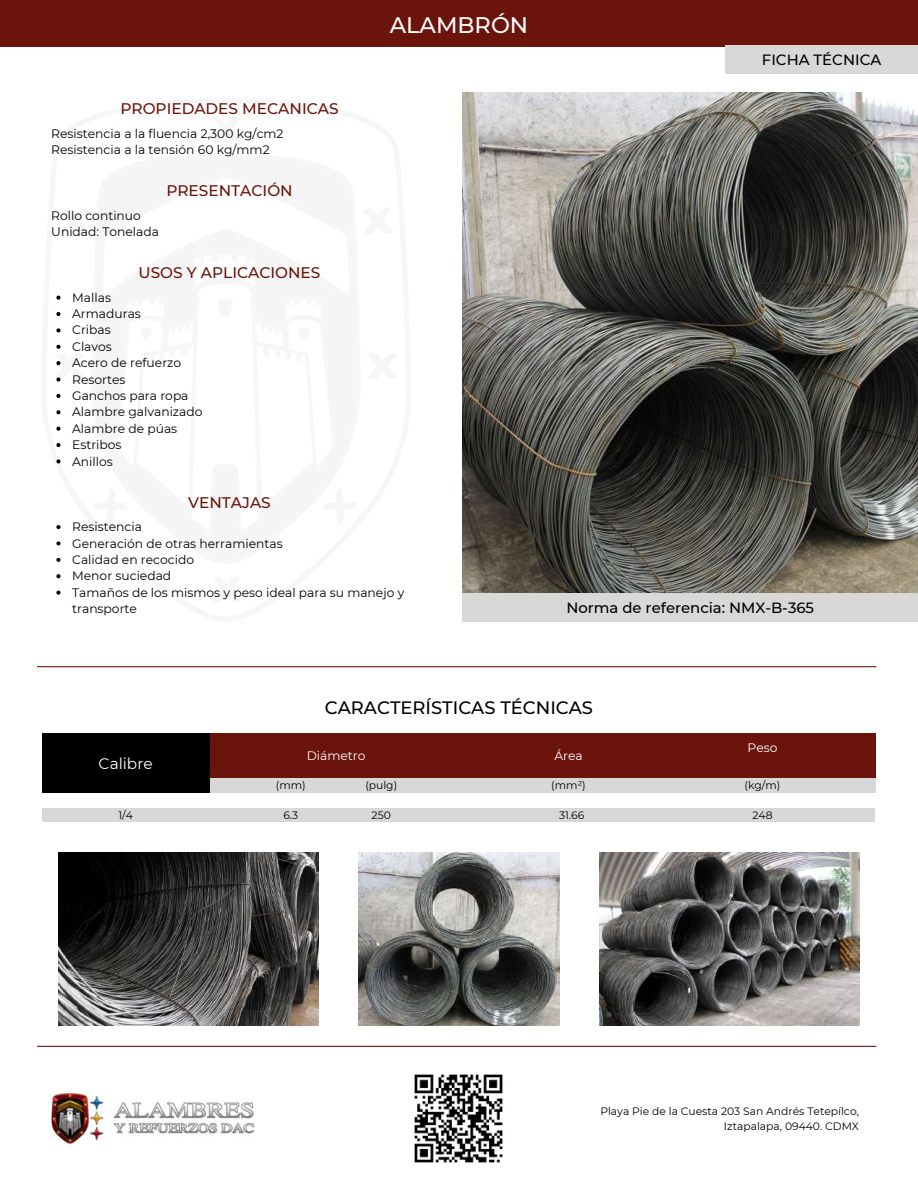
<style>
.page{position:relative;width:918px;height:1188px;background:#fff}
.page>*{position:absolute;margin:0;border:0;box-sizing:border-box;transform-origin:0 0}
.t1{font:500 22.5px "Montserrat";color:#fff}
.t2{font:500 17.85px "Montserrat";color:#000}
.t3{font:500 15.3px "Montserrat";color:#6a140b}
.t4{font:15.3px "Montserrat";color:#fff}
.t5{font:500 14.85px "Montserrat";color:#000}
.t6{font:12.3px/16.4px "Montserrat";color:#000}
.t7{font:12.3px "Montserrat";color:#fff}
.t8{font:10.8px/14.4px "Montserrat";color:#000;text-align:right}
</style>
<div class="page">
<div style="left:0;top:0;width:918px;height:46px;background:#6a140b"></div>
<div style="left:725px;top:46px;width:193px;height:28px;background:#d8d8d8"></div>
<img style="left:414px;top:1074px;width:89px;height:89px">
<hr style="left:37px;top:666px;width:839px;height:1px;background:#6a140b">
<div style="left:42px;top:734px;width:834px;height:45px;background:#6a140b"></div>
<div style="left:42px;top:778px;width:834px;height:15px;background:#d8d8d8"></div>
<div style="left:42px;top:734px;width:168px;height:59px;background:#000"></div>
<div style="left:43px;top:808px;width:832px;height:14px;background:#d8d8d8"></div>
<img style="left:463px;top:92px;width:455px;height:501px">
<div style="left:463px;top:593px;width:455px;height:28px;background:#d8d8d8"></div>
<img style="left:59px;top:852px;width:260px;height:174px">
<img style="left:599px;top:852px;width:260px;height:174px">
<img style="left:359px;top:852px;width:200px;height:174px">
<svg style="left:56px;top:296px;width:5px;height:4px"></svg>
<svg style="left:56px;top:312px;width:5px;height:4px"></svg>
<svg style="left:56px;top:328px;width:5px;height:4px"></svg>
<svg style="left:56px;top:345px;width:5px;height:4px"></svg>
<svg style="left:56px;top:361px;width:5px;height:4px"></svg>
<svg style="left:56px;top:377px;width:5px;height:5px"></svg>
<svg style="left:56px;top:394px;width:5px;height:4px"></svg>
<svg style="left:56px;top:410px;width:5px;height:4px"></svg>
<svg style="left:56px;top:427px;width:5px;height:4px"></svg>
<svg style="left:56px;top:443px;width:5px;height:4px"></svg>
<svg style="left:56px;top:459px;width:5px;height:4px"></svg>
<svg style="left:56px;top:525px;width:5px;height:4px"></svg>
<svg style="left:56px;top:541px;width:5px;height:5px"></svg>
<svg style="left:56px;top:558px;width:5px;height:4px"></svg>
<svg style="left:56px;top:574px;width:5px;height:4px"></svg>
<svg style="left:56px;top:591px;width:5px;height:4px"></svg>
<img style="left:51px;top:1093px;width:204px;height:51px">
<hr style="left:37px;top:1046px;width:839px;height:1px;background:#6a140b">
<p class="t3" style="left:120px;top:99px;width:220px">PROPIEDADES MECANICAS</p>
<p class="t6" style="left:51px;top:125px;width:234px">Resistencia a la fluencia 2,300 kg/cm2<br>Resistencia a la tensión 60 kg/mm2</p>
<p class="t6" style="left:51px;top:207px;width:109px">Rollo continuo<br>Unidad: Tonelada</p>
<p class="t3" style="left:166px;top:181px;width:128px">PRESENTACIÓN</p>
<p class="t3" style="left:139px;top:264px;width:183px">USOS Y APLICACIONES</p>
<p class="t6" style="left:72px;top:289px;width:132px">Mallas<br>Armaduras<br>Cribas<br>Clavos<br>Acero de refuerzo<br>Resortes<br>Ganchos para ropa<br>Alambre galvanizado<br>Alambre de púas<br>Estribos<br>Anillos</p>
<h1 class="t1" style="left:390px;top:11px;width:140px">ALAMBRÓN</h1>
<p class="t3" style="left:188px;top:493px;width:84px">VENTAJAS</p>
<p class="t6" style="left:72px;top:519px;width:334px">Resistencia<br>Generación de otras herramientas<br>Calidad en recocido<br>Menor suciedad<br>Tamaños de los mismos y peso ideal para su manejo y transporte</p>
<p class="t5" style="left:762px;top:51px;width:121px">FICHA TÉCNICA</p>
<p class="t5" style="left:566px;top:599px;width:249px">Norma de referencia: NMX-B-365</p>
<p class="t4" style="left:99px;top:754px;width:56px">Calibre</p>
<h2 class="t2" style="left:325px;top:697px;width:270px">CARACTERÍSTICAS TÉCNICAS</h2>
<p class="t7" style="left:307px;top:748px;width:60px">Diámetro</p>
<p class="t7" style="left:554px;top:748px;width:30px">Área</p>
<p class="t8" style="left:276px;top:778px;width:31px">(mm)</p>
<p class="t8" style="left:365px;top:778px;width:33px">(pulg)</p>
<p class="t8" style="left:551px;top:778px;width:36px">(mm²)</p>
<p class="t7" style="left:748px;top:740px;width:31px">Peso</p>
<p class="t8" style="left:745px;top:778px;width:37px">(kg/m)</p>
<p class="t8" style="left:118px;top:808px;width:16px">1/4</p>
<p class="t8" style="left:283px;top:808px;width:16px">6.3</p>
<p class="t8" style="left:372px;top:808px;width:21px">250</p>
<p class="t8" style="left:559px;top:808px;width:27px">31.66</p>
<p class="t8" style="left:753px;top:808px;width:22px">248</p>
<p class="t8" style="left:600px;top:1104px;width:260px">Playa Pie de la Cuesta 203 San Andrés Tetepílco,<br>Iztapalapa, 09440. CDMX</p>
</div>
